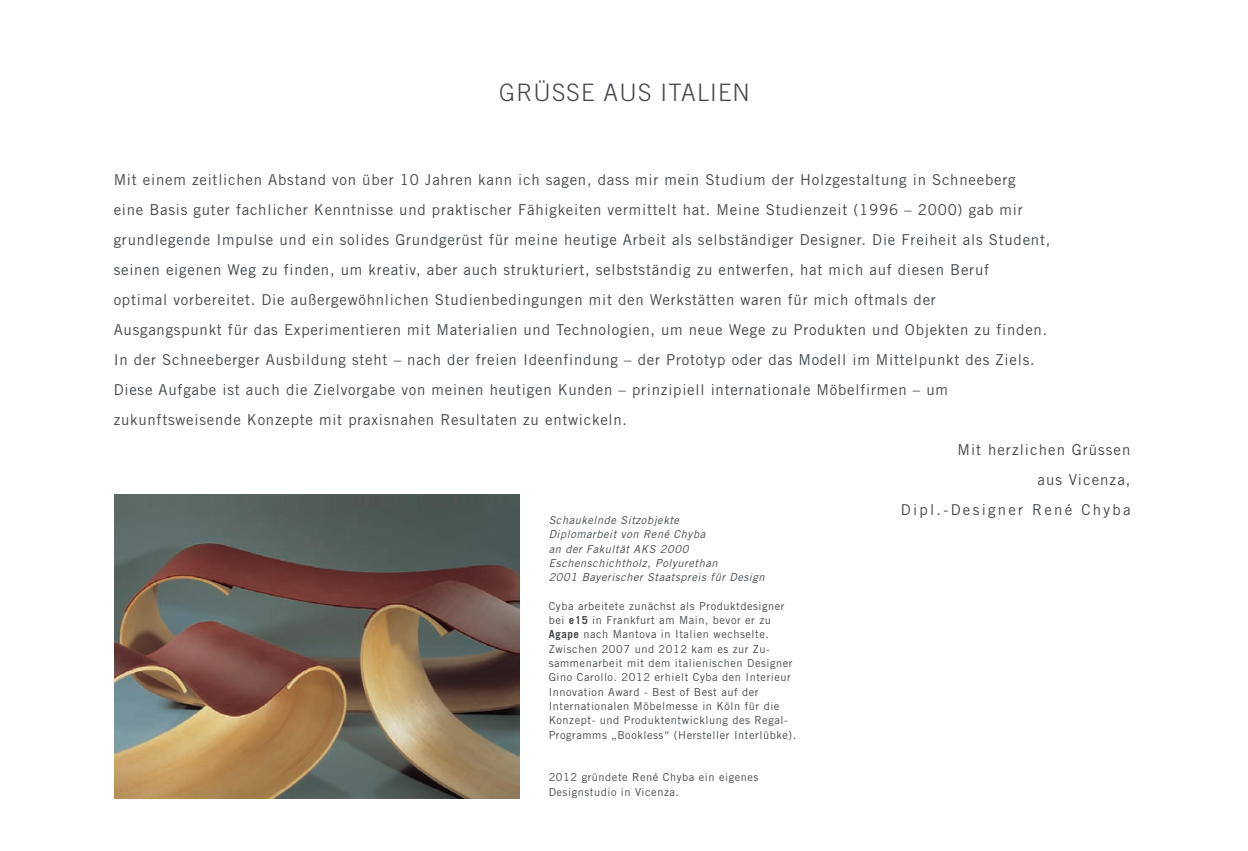
<style>
.page{position:relative;width:1248px;height:851px;background:#fff}
.page>*{position:absolute;margin:0;border:0;box-sizing:border-box;transform-origin:0 0}
.t1{font:300 24px "Trade Gothic";letter-spacing:.05em;color:#42494e}
.t2{font:15px "Trade Gothic";letter-spacing:.05em;color:#42494e}
.t3{font:15px "Trade Gothic";letter-spacing:.07em;color:#42494e}
.t4{font:15px "Trade Gothic";letter-spacing:.15em;color:#42494e}
.t5{font:11px/14.3px "Trade Gothic";letter-spacing:.05em;color:#42494e}
.t6{font:italic 11px/14.3px "Trade Gothic";color:#42494e}
.s1{font-weight:700}
</style>
<div class="page">
<img style="left:114px;top:494px;width:405px;height:304px">
<p class="t1" style="left:499px;top:78px;width:252px">GRÜSSE AUS ITALIEN</p>
<p class="t2" style="left:114px;top:170px;width:903px">Mit einem zeitlichen Abstand von über 10 Jahren kann ich sagen, dass mir mein Studium der Holzgestaltung in Schneeberg</p>
<p class="t2" style="left:114px;top:200px;width:910px">eine Basis guter fachlicher Kenntnisse und praktischer Fähigkeiten vermittelt hat. Meine Studienzeit (1996 – 2000) gab mir</p>
<p class="t2" style="left:114px;top:230px;width:938px">grundlegende Impulse und ein solides Grundgerüst für meine heutige Arbeit als selbständiger Designer. Die Freiheit als Student,</p>
<p class="t2" style="left:114px;top:260px;width:876px">seinen eigenen Weg zu finden, um kreativ, aber auch strukturiert, selbstständig zu entwerfen, hat mich auf diesen Beruf</p>
<p class="t2" style="left:114px;top:290px;width:823px">optimal vorbereitet. Die außergewöhnlichen Studienbedingungen mit den Werkstätten waren für mich oftmals der</p>
<p class="t2" style="left:114px;top:320px;width:935px">Ausgangspunkt für das Experimentieren mit Materialien und Technologien, um neue Wege zu Produkten und Objekten zu finden.</p>
<p class="t2" style="left:114px;top:350px;width:922px">In der Schneeberger Ausbildung steht – nach der freien Ideenfindung – der Prototyp oder das Modell im Mittelpunkt des Ziels.</p>
<p class="t2" style="left:114px;top:380px;width:835px">Diese Aufgabe ist auch die Zielvorgabe von meinen heutigen Kunden – prinzipiell internationale Möbelfirmen – um</p>
<p class="t2" style="left:114px;top:410px;width:515px">zukunftsweisende Konzepte mit praxisnahen Resultaten zu entwickeln.</p>
<p class="t3" style="left:957px;top:440px;width:174px">Mit herzlichen Grüssen</p>
<p class="t3" style="left:1037px;top:470px;width:94px">aus Vicenza,</p>
<p class="t4" style="left:900px;top:500px;width:231px">Dipl.-Designer René Chyba</p>
<p class="t6" style="left:548px;top:512px;width:220px">Schaukelnde Sitzobjekte<br>Diplomarbeit von René Chyba<br>an der Fakultät AKS 2000<br>Eschenschichtholz, Polyurethan<br>2001 Bayerischer Staatspreis für Design</p>
<p class="t5" style="left:548px;top:598px;width:249px">Cyba arbeitete zunächst als Produktdesigner bei <span class="s1">e15</span> in Frankfurt am Main, bevor er zu <span class="s1">Agape</span> nach Mantova in Italien wechselte.<br>Zwischen 2007 und 2012 kam es zur Zu&shy;sammenarbeit mit dem italienischen Designer Gino Carollo. 2012 erhielt Cyba den Interieur Innovation Award - Best of Best auf der Internationalen Möbelmesse in Köln für die Konzept- und Produktentwicklung des Regal-Programms „Bookless“ (Hersteller Interlübke).</p>
<p class="t5" style="left:548px;top:770px;width:211px">2012 gründete René Chyba ein eigenes<br>Designstudio in Vicenza.</p>
</div>
